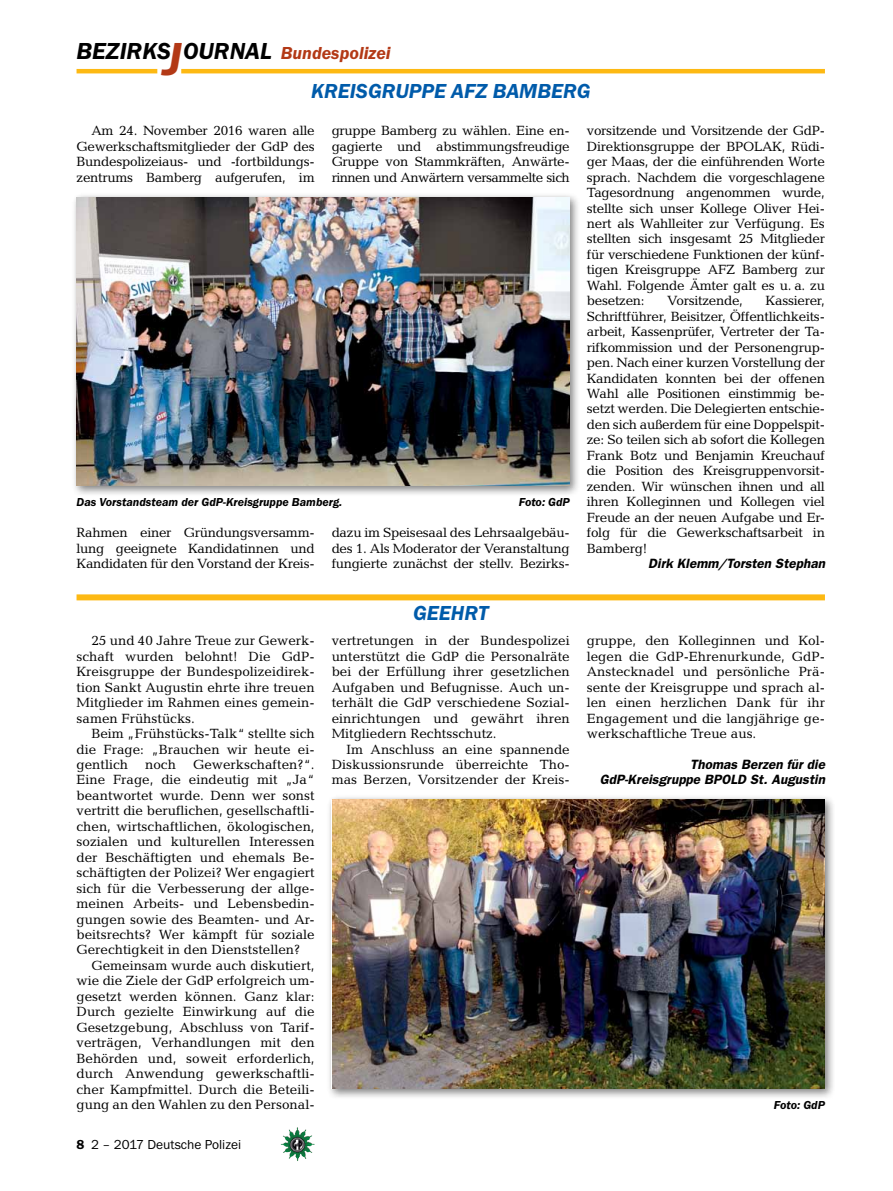
<style>
.page{position:relative;width:893px;height:1191px;background:#fff}
.page>*{position:absolute;margin:0;border:0;box-sizing:border-box;transform-origin:0 0}
.t1{font:italic 600 24px "Franklin Gothic Itc T";color:#000}
._01__RUBRIKENZEILE_o{font:italic 600 21px "Franklin Gothic Itc T";color:#005baa}
._01__RUBRIKENZEILE_m{font:italic 600 21px "Franklin Gothic Itc T";color:#005baa}
._09__GRUNDTEXT___Blo{font:13.5px/15.5px "Candida";color:#000;text-align:justify}
._13__UNTERSCHRIFT_Ar{font:italic 600 13.5px/15.5px "Franklin Gothic";color:#000;text-align:right}
._09__GRUNDTEXT___Blo-2{font:italic 600 13.5px "Franklin Gothic";color:#000}
.t2{font:13.5px "Franklin Gothic Itc T";color:#000}
._09__GRUNDTEXT___Blo-3{font:13.5px "Candida";letter-spacing:-.02em;color:#000}
._12__BILDUNTERSCHRIF{font:italic 600 12px "Franklin Gothic Itc T";color:#000}
.s1{font-size:48px;color:#b33916}
.s2{font-size:18px;color:#b33916}
.s3{font-weight:600}
</style>
<div class="page">
<img style="left:281px;top:1128px;width:16px;height:24px">
<hr style="left:77px;top:69px;width:80px;height:4px;background:#fdb913">
<hr style="left:181px;top:69px;width:644px;height:4px;background:#fdb913">
<div style="left:326px;top:794px;width:510px;height:305px;background:#000;opacity:.5"></div>
<img style="left:332px;top:800px;width:493px;height:288px">
<div style="left:77px;top:594px;width:748px;height:6px;background:#fdb913"></div>
<div style="left:71px;top:192px;width:510px;height:305px;background:#000;opacity:.5"></div>
<img style="left:77px;top:197px;width:493px;height:289px">
<h1 class="t1" style="left:77px;top:37px;width:316px">BEZIRKS<span class="s1">J</span>OURNAL <span class="s2">Bundespolizei</span></h1>
<p class="_01__RUBRIKENZEILE_o" style="left:311px;top:79px;width:281px">KREISGRUPPE AFZ BAMBERG</p>
<p class="_09__GRUNDTEXT___Blo" style="left:77px;top:123px;width:240px;text-indent:15px">Am 24. November 2016 waren alle Gewerkschaftsmitglieder der GdP des Bundespolizeiaus- und -fortbildungs&shy;zentrums Bamberg aufgerufen, im</p>
<p class="_09__GRUNDTEXT___Blo" style="left:332px;top:123px;width:240px">gruppe Bamberg zu wählen. Eine en&shy;gagierte und abstimmungsfreudige Gruppe von Stammkräften, Anwärte&shy;rinnen und Anwärtern versammelte sich</p>
<p class="_12__BILDUNTERSCHRIF" style="left:77px;top:495px;width:267px">Das Vorstandsteam der GdP-Kreisgruppe Bamberg.</p>
<p class="_12__BILDUNTERSCHRIF" style="left:519px;top:495px;width:53px">Foto: GdP</p>
<p class="_09__GRUNDTEXT___Blo" style="left:77px;top:525px;width:240px">Rahmen einer Gründungsversamm&shy;lung geeignete Kandidatinnen und Kandidaten für den Vorstand der Kreis-</p>
<p class="_09__GRUNDTEXT___Blo" style="left:77px;top:633px;width:240px;text-indent:15px">25 und 40 Jahre Treue zur Gewerk&shy;schaft wurden belohnt! Die GdP-Kreisgruppe der Bundespolizeidirek&shy;tion Sankt Augustin ehrte ihre treuen Mitglieder im Rahmen eines gemein&shy;samen Frühstücks.</p>
<p class="_09__GRUNDTEXT___Blo" style="left:77px;top:725px;width:240px;text-indent:15px">Beim „Frühstücks-Talk“ stellte sich die Frage: „Brauchen wir heute ei&shy;gentlich</p>
<p class="_09__GRUNDTEXT___Blo" style="left:77px;top:756px;width:240px;text-indent:117px">Gewerkschaften?“.<br>Eine Frage, die eindeutig mit „Ja“ beantwortet wurde. Denn wer sonst vertritt die beruflichen, gesellschaftli&shy;chen, wirtschaftlichen, ökologischen, sozialen und kulturellen Interessen der Beschäftigten und ehemals Be&shy;schäftigten der Polizei? Wer engagiert sich für die Verbesserung der allge&shy;meinen Arbeits- und Lebensbedin&shy;gungen sowie des Beamten- und Ar&shy;beitsrechts? Wer kämpft für soziale Gerechtigkeit in den Dienststellen?</p>
<p class="_09__GRUNDTEXT___Blo" style="left:77px;top:957px;width:240px;text-indent:15px">Gemeinsam wurde auch diskutiert, wie die Ziele der GdP erfolgreich um&shy;gesetzt werden können. Ganz klar:<br>Durch gezielte Einwirkung auf die Gesetzgebung, Abschluss von Tarif&shy;verträgen, Verhandlungen mit den Behörden und, soweit erforderlich, durch Anwendung gewerkschaftli&shy;cher Kampfmittel. Durch die Beteili&shy;gung an den Wahlen zu den Personal-</p>
<p class="_09__GRUNDTEXT___Blo" style="left:145px;top:756px;width:32px">noch</p>
<p class="t2" style="left:77px;top:1136px;width:166px"><span class="s3">8</span> 2 – 2017 Deutsche Polizei</p>
<p class="_09__GRUNDTEXT___Blo" style="left:332px;top:525px;width:240px">dazu im Speisesaal des Lehrsaalgebäu&shy;des 1. Als Moderator der Veranstaltung fungierte zunächst der stellv. Bezirks-</p>
<p class="_01__RUBRIKENZEILE_m" style="left:413px;top:601px;width:77px">GEEHRT</p>
<p class="_09__GRUNDTEXT___Blo" style="left:332px;top:633px;width:240px">vertretungen in der Bundespolizei unterstützt die GdP die Personalräte bei der Erfüllung ihrer gesetzlichen Aufgaben und Befugnisse. Auch un&shy;terhält die GdP verschiedene Sozial&shy;einrichtungen und gewährt ihren Mitgliedern Rechtsschutz.</p>
<p class="_09__GRUNDTEXT___Blo" style="left:332px;top:741px;width:240px;text-indent:15px">Im Anschluss an eine spannende Diskussionsrunde überreichte Tho&shy;mas Berzen, Vorsitzender der Kreis-</p>
<p class="_09__GRUNDTEXT___Blo" style="left:587px;top:123px;width:240px">vorsitzende und Vorsitzende der GdP-Direktionsgruppe der BPOLAK, Rüdi&shy;ger Maas, der die einführenden Worte sprach. Nachdem die vorgeschlagene Tagesordnung angenommen wurde, stellte sich unser Kollege Oliver Hei&shy;nert als Wahlleiter zur Verfügung. Es stellten sich insgesamt 25 Mitglieder für verschiedene Funktionen der künf&shy;tigen Kreisgruppe AFZ Bamberg zur Wahl. Folgende Ämter galt es u. a. zu besetzen:</p>
<p class="_09__GRUNDTEXT___Blo-3" style="left:667px;top:293px;width:77px">Vorsitzende,</p>
<p class="_09__GRUNDTEXT___Blo" style="left:587px;top:293px;width:240px;text-indent:179px">Kassierer, Schriftführer, Beisitzer, Öffentlichkeits&shy;arbeit, Kassenprüfer, Vertreter der Ta&shy;rifkommission und der Personengrup&shy;pen. Nach einer kurzen Vorstellung der Kandidaten konnten bei der offenen Wahl alle Positionen einstimmig be&shy;setzt werden. Die Delegierten entschie&shy;den sich außerdem für eine Doppelspit&shy;ze: So teilen sich ab sofort die Kollegen Frank Botz und Benjamin Kreuchauf die Position des Kreisgruppenvorsit&shy;zenden. Wir wünschen ihnen und all ihren Kolleginnen und Kollegen viel Freude an der neuen Aufgabe und Er&shy;folg für die Gewerkschaftsarbeit in Bamberg!</p>
<p class="_09__GRUNDTEXT___Blo-2" style="left:648px;top:555px;width:178px">Dirk Klemm/Torsten Stephan</p>
<p class="_09__GRUNDTEXT___Blo" style="left:587px;top:633px;width:240px">gruppe, den Kolleginnen und Kol&shy;legen die GdP-Ehrenurkunde, GdP-Anstecknadel und persönliche Prä&shy;sente der Kreisgruppe und sprach al&shy;len einen herzlichen Dank für ihr Engagement und die langjährige ge&shy;werkschaftliche Treue aus.</p>
<p class="_13__UNTERSCHRIFT_Ar" style="left:600px;top:756px;width:227px">Thomas Berzen für die<br>GdP-Kreisgruppe BPOLD St. Augustin</p>
<p class="_12__BILDUNTERSCHRIF" style="left:774px;top:1098px;width:53px">Foto: GdP</p>
</div>
